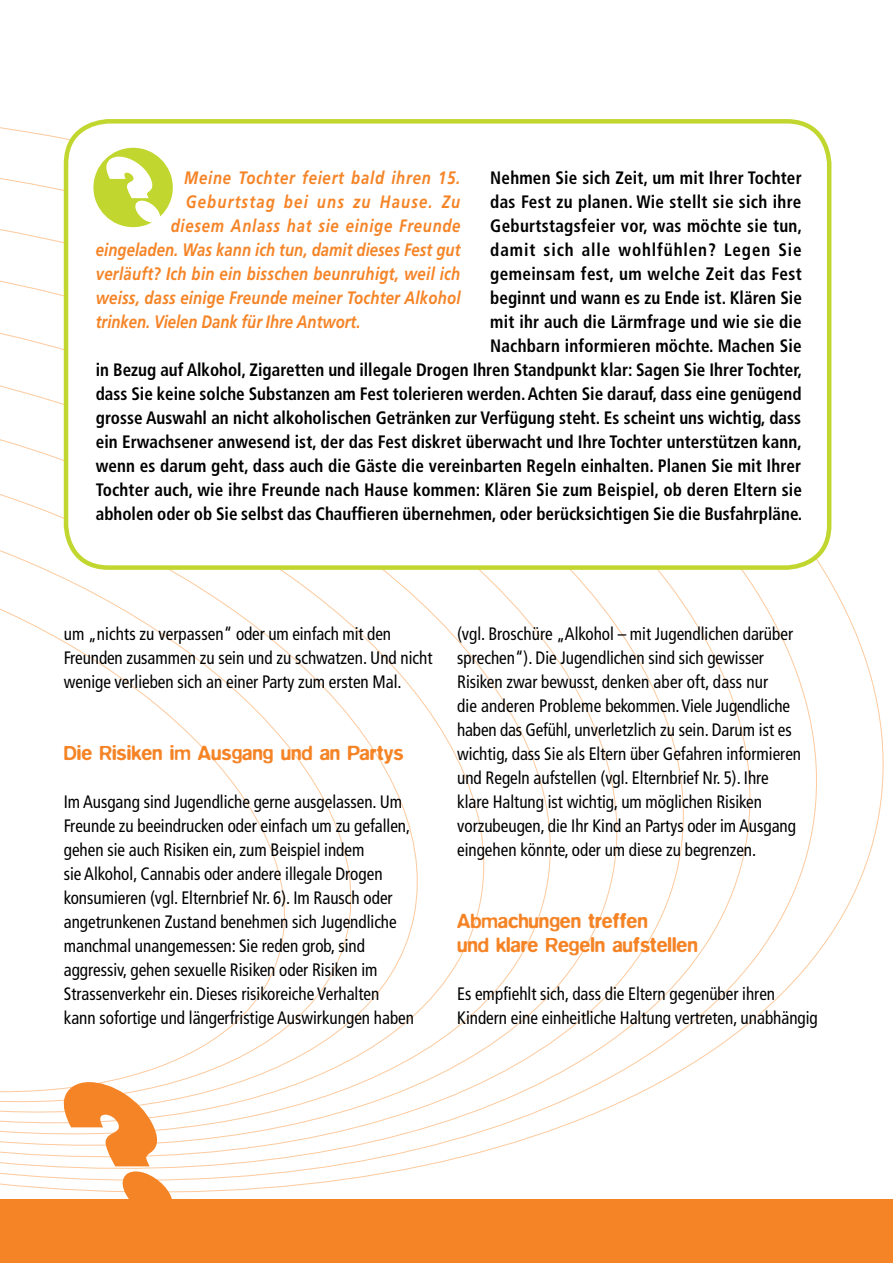
<style>
.page{position:relative;width:893px;height:1263px;background:#fff}
.page>*{position:absolute;margin:0;border:0;box-sizing:border-box;transform-origin:0 0}
.t1{font:500 21px/24px "Blur";color:#f58427;scale:.95 1}
.t2{font:condensed 18px/24px "Frutiger";color:#000;scale:.95 1}
.t3{font:700 condensed 18px/24px "Frutiger";letter-spacing:.005em;color:#000;text-align:right;scale:.95 1}
.t4{font:italic 700 18px "Frutiger";letter-spacing:.02em;color:#f58427;scale:.83 1}
.t5{font:italic 700 18px "Frutiger";letter-spacing:.05em;color:#f58427;scale:.83 1}
.t6{font:italic 700 18px "Frutiger";color:#f58427;scale:.83 1}
.t7{font:italic 700 18px "Frutiger";letter-spacing:.08em;color:#f58427;scale:.83 1}
</style>
<div class="page">
<svg style="left:0;top:345px;width:514px;height:828px"></svg>
<svg style="left:0;top:395px;width:447px;height:764px"></svg>
<svg style="left:0;top:444px;width:380px;height:702px"></svg>
<svg style="left:0;top:494px;width:313px;height:638px"></svg>
<div style="left:0;top:1199px;width:893px;height:64px;background:#f58427"></div>
<svg style="left:63px;top:1082px;width:111px;height:117px"></svg>
<div style="left:66px;top:121px;width:763px;height:447px;background:#fff;border-radius:43px"></div>
<div style="left:64px;top:119px;width:767px;height:451px;border:4px solid #c1d72f;border-radius:43px"></div>
<div style="left:93px;top:148px;width:80px;height:79px;background:#c1d72f;border-radius:50%"></div>
<svg style="left:106px;top:157px;width:55px;height:66px"></svg>
<p class="t5" style="left:184px;top:167px;width:334px">Meine Tochter feiert bald ihren 15.</p>
<p class="t7" style="left:186px;top:191px;width:332px">Geburtstag bei uns zu Hause. Zu</p>
<p class="t5" style="left:171px;top:215px;width:351px">diesem Anlass hat sie einige Freunde</p>
<p class="t4" style="left:96px;top:239px;width:441px">eingeladen. Was kann ich tun, damit dieses Fest gut</p>
<p class="t4" style="left:96px;top:263px;width:441px">verläuft? Ich bin ein bisschen beunruhigt, weil ich</p>
<p class="t4" style="left:96px;top:287px;width:441px">weiss, dass einige Freunde meiner Tochter Alkohol</p>
<p class="t6" style="left:96px;top:311px;width:320px">trinken. Vielen Dank für Ihre Antwort.</p>
<p class="t3" style="left:96px;top:166px;width:745px">Nehmen Sie sich Zeit, um mit Ihrer Tochter<br>das Fest zu planen. Wie stellt sie sich ihre<br>Geburtstagsfeier vor, was möchte sie tun,<br>damit sich alle wohlfühlen? Legen Sie<br>gemeinsam fest, um welche Zeit das Fest<br>beginnt und wann es zu Ende ist. Klären Sie<br>mit ihr auch die Lärmfrage und wie sie die<br>Nachbarn informieren möchte. Machen Sie<br>in Bezug auf Alkohol, Zigaretten und illegale Drogen Ihren Standpunkt klar: Sagen Sie Ihrer Tochter, dass Sie keine solche Substanzen am Fest tolerieren werden. Achten Sie darauf, dass eine genügend grosse Auswahl an nicht alkoholischen Getränken zur Verfügung steht. Es scheint uns wichtig, dass ein Erwachsener anwesend ist, der das Fest diskret überwacht und Ihre Tochter unterstützen kann, wenn es darum geht, dass auch die Gäste die vereinbarten Regeln einhalten. Planen Sie mit Ihrer Tochter auch, wie ihre Freunde nach Hause kommen: Klären Sie zum Beispiel, ob deren Eltern sie abholen oder ob Sie selbst das Chauffieren übernehmen, oder berücksichtigen Sie die Busfahrpläne.</p>
<p class="t2" style="left:64px;top:622px;width:390px">um „nichts zu verpassen“ oder um einfach mit den<br>Freunden zusammen zu sein und zu schwatzen. Und nicht wenige verlieben sich an einer Party zum ersten Mal.</p>
<p class="t1" style="left:64px;top:741px;width:360px">Die Risiken im Ausgang und an Partys</p>
<p class="t2" style="left:64px;top:790px;width:370px">Im Ausgang sind Jugendliche gerne ausgelassen. Um Freunde zu beeindrucken oder einfach um zu gefallen, gehen sie auch Risiken ein, zum Beispiel indem<br>sie Alkohol, Cannabis oder andere illegale Drogen konsumieren (vgl. Elternbrief Nr. 6). Im Rausch oder angetrunkenen Zustand benehmen sich Jugendliche manchmal unangemessen: Sie reden grob, sind aggressiv, gehen sexuelle Risiken oder Risiken im Strassenverkehr ein. Dieses risikoreiche Verhalten kann sofortige und längerfristige Auswirkungen haben</p>
<p class="t2" style="left:457px;top:622px;width:364px">(vgl. Broschüre „Alkohol – mit Jugendlichen darüber sprechen“). Die Jugendlichen sind sich gewisser Risiken zwar bewusst, denken aber oft, dass nur<br>die anderen Probleme bekommen. Viele Jugendliche haben das Gefühl, unverletzlich zu sein. Darum ist es wichtig, dass Sie als Eltern über Gefahren informieren und Regeln aufstellen (vgl. Elternbrief Nr. 5). Ihre klare Haltung ist wichtig, um möglichen Risiken vorzubeugen, die Ihr Kind an Partys oder im Ausgang eingehen könnte, oder um diese zu begrenzen.</p>
<p class="t1" style="left:457px;top:909px;width:255px">Abmachungen treffen<br>und klare Regeln aufstellen</p>
<p class="t2" style="left:457px;top:982px;width:381px">Es empfiehlt sich, dass die Eltern gegenüber ihren<br>Kindern eine einheitliche Haltung vertreten, unabhängig</p>
</div>
